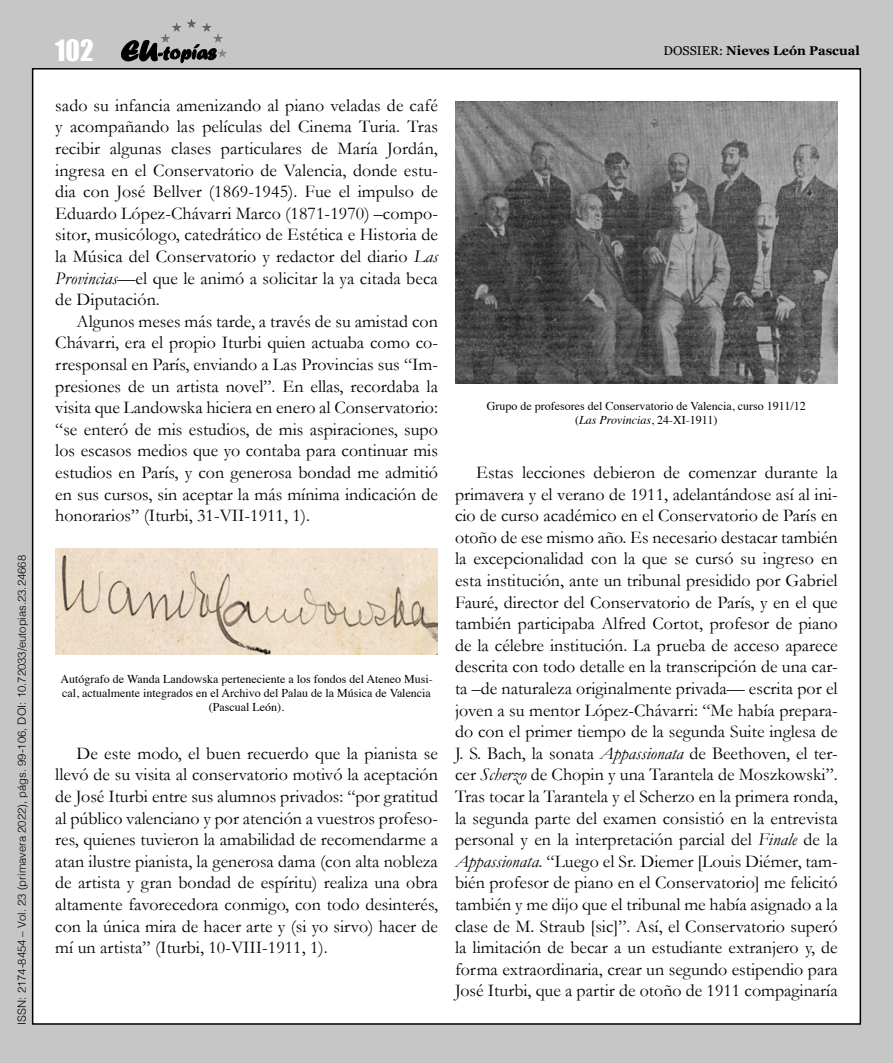
<style>
.page{position:relative;width:893px;height:1063px;background:#c6c6c6}
.page>*{position:absolute;margin:0;border:0;box-sizing:border-box;transform-origin:0 0}
.t1{font:27px "Impact";color:#fff}
.Articulo_parrafo{font:18px/21.6px "Garamond";color:#000;text-align:justify}
.t2{font:700 12.75px "Georgia";color:#000}
.Articulo_pie_foto{font:12px/14.4px "Times";color:#000;text-align:center}
.t3{font:300 11.25px "Helvetica";color:#000}
.s1{font-weight:400}
.s2{font-style:italic}
</style>
<div class="page">
<div style="left:33px;top:69px;width:827px;height:955px;background:#fff"></div>
<svg style="left:121px;top:40px;width:95px;height:23px"></svg>
<hr style="left:161px;top:19px;width:66px;height:1px;background:#585857">
<hr style="left:161px;top:20px;width:66px;height:1px;background:#595958">
<hr style="left:161px;top:21px;width:66px;height:1px;background:#5a5a59">
<hr style="left:161px;top:22px;width:66px;height:1px;background:#5c5c5b">
<hr style="left:161px;top:23px;width:66px;height:1px;background:#5d5d5c">
<hr style="left:161px;top:24px;width:66px;height:1px;background:#5f5f5e">
<hr style="left:161px;top:25px;width:66px;height:1px;background:#60605f">
<hr style="left:161px;top:26px;width:66px;height:1px;background:#626261">
<hr style="left:161px;top:27px;width:66px;height:1px;background:#636362">
<hr style="left:161px;top:28px;width:66px;height:1px;background:#656464">
<hr style="left:161px;top:29px;width:66px;height:1px;background:#666565">
<hr style="left:161px;top:30px;width:66px;height:1px;background:#676766">
<hr style="left:161px;top:31px;width:66px;height:1px;background:#696868">
<hr style="left:161px;top:32px;width:66px;height:1px;background:#6a6969">
<hr style="left:161px;top:33px;width:66px;height:1px;background:#6c6b6b">
<hr style="left:161px;top:34px;width:66px;height:1px;background:#6c6c6c">
<hr style="left:161px;top:35px;width:66px;height:1px;background:#6e6e6d">
<hr style="left:161px;top:36px;width:66px;height:1px;background:#6f6f6e">
<hr style="left:161px;top:37px;width:66px;height:1px;background:#717170">
<hr style="left:161px;top:38px;width:66px;height:1px;background:#727271">
<hr style="left:161px;top:39px;width:66px;height:1px;background:#747473">
<hr style="left:161px;top:40px;width:66px;height:1px;background:#757574">
<hr style="left:161px;top:41px;width:66px;height:1px;background:#767675">
<hr style="left:161px;top:42px;width:66px;height:1px;background:#787877">
<hr style="left:161px;top:43px;width:66px;height:1px;background:#797978">
<hr style="left:161px;top:44px;width:66px;height:1px;background:#7b7b7a">
<hr style="left:161px;top:45px;width:66px;height:1px;background:#7c7c7b">
<hr style="left:161px;top:46px;width:66px;height:1px;background:#7e7d7d">
<hr style="left:161px;top:47px;width:66px;height:1px;background:#7f7e7e">
<hr style="left:161px;top:48px;width:66px;height:1px;background:#818080">
<hr style="left:161px;top:49px;width:66px;height:1px;background:#828181">
<hr style="left:161px;top:50px;width:66px;height:1px;background:#828282">
<hr style="left:161px;top:51px;width:66px;height:1px;background:#848483">
<hr style="left:161px;top:52px;width:66px;height:1px;background:#858584">
<hr style="left:161px;top:53px;width:66px;height:1px;background:#878786">
<hr style="left:161px;top:54px;width:66px;height:1px;background:#888887">
<hr style="left:161px;top:55px;width:66px;height:1px;background:#898989">
<hr style="left:161px;top:56px;width:66px;height:1px;background:#8a8a8a">
<hr style="left:161px;top:57px;width:66px;height:1px;background:#8c8c8b">
<img style="left:55px;top:548px;width:383px;height:106px">
<img style="left:455px;top:101px;width:383px;height:283px">
<p class="t3" style="left:12px;top:1025px;width:471px;rotate:-90deg">ISSN: 2174-8454 – Vol. 23 (primavera 2022), págs. 99-106, DOI: 10.72033/eutopias.23.24668</p>
<h1 class="t1" style="left:55px;top:29px;width:40px">102</h1>
<p class="t2" style="left:664px;top:41px;width:198px"><span class="s1">DOSSIER:</span> Nieves León Pascual</p>
<p class="Articulo_parrafo" style="left:55px;top:94px;width:384px">sado su infancia amenizando al piano veladas de café y acompañando las películas del Cinema Turia. Tras recibir algunas clases particulares de María Jordán, ingresa en el Conservatorio de Valencia, donde estu&shy;dia con José Bellver (1869-1945). Fue el impulso de Eduardo López-Chávarri Marco (1871-1970) –compo&shy;sitor, musicólogo, catedrático de Estética e Historia de la Música del Conservatorio y redactor del diario <span class="s2">Las Provincias</span>—el que le animó a solicitar la ya citada beca de Diputación.</p>
<p class="Articulo_parrafo" style="left:55px;top:310px;width:384px;text-indent:21px">Algunos meses más tarde, a través de su amistad con Chávarri, era el propio Iturbi quien actuaba como co&shy;rresponsal en París, enviando a Las Provincias sus “Im&shy;presiones de un artista novel”. En ellas, recordaba la visita que Landowska hiciera en enero al Conservatorio: “se enteró de mis estudios, de mis aspiraciones, supo los escasos medios que yo contaba para continuar mis estudios en París, y con generosa bondad me admitió en sus cursos, sin aceptar la más mínima indicación de honorarios” (Iturbi, 31-VII-1911, 1).</p>
<p class="Articulo_pie_foto" style="left:61px;top:670px;width:374px">Autógrafo de Wanda Landowska perteneciente a los fondos del Ateneo Musi&shy;cal, actualmente integrados en el Archivo del Palau de la Música de Valencia (Pascual León).</p>
<p class="Articulo_parrafo" style="left:55px;top:742px;width:384px;text-indent:21px">De este modo, el buen recuerdo que la pianista se llevó de su visita al conservatorio motivó la aceptación de José Iturbi entre sus alumnos privados: “por gratitud al público valenciano y por atención a vuestros profeso&shy;res, quienes tuvieron la amabilidad de recomendarme a atan ilustre pianista, la generosa dama (con alta nobleza de artista y gran bondad de espíritu) realiza una obra altamente favorecedora conmigo, con todo desinterés, con la única mira de hacer arte y (si yo sirvo) hacer de mí un artista” (Iturbi, 10-VIII-1911, 1).</p>
<p class="Articulo_pie_foto" style="left:487px;top:398px;width:320px">Grupo de profesores del Conservatorio de Valencia, curso 1911/12 (<span class="s2">Las Provincias</span>, 24-XI-1911)</p>
<p class="Articulo_parrafo" style="left:455px;top:461px;width:384px;text-indent:21px">Estas lecciones debieron de comenzar durante la primavera y el verano de 1911, adelantándose así al ini&shy;cio de curso académico en el Conservatorio de París en otoño de ese mismo año. Es necesario destacar también la excepcionalidad con la que se cursó su ingreso en esta institución, ante un tribunal presidido por Gabriel Fauré, director del Conservatorio de París, y en el que también participaba Alfred Cortot, profesor de piano de la célebre institución. La prueba de acceso aparece descrita con todo detalle en la transcripción de una car&shy;ta –de naturaleza originalmente privada— escrita por el joven a su mentor López-Chávarri: “Me había prepara&shy;do con el primer tiempo de la segunda Suite inglesa de J. S. Bach, la sonata <span class="s2">Appassionata</span> de Beethoven, el ter&shy;cer <span class="s2">Scherzo</span> de Chopin y una Tarantela de Moszkowski”.<br>Tras tocar la Tarantela y el Scherzo en la primera ronda, la segunda parte del examen consistió en la entrevista personal y en la interpretación parcial del <span class="s2">Finale</span> de la <span class="s2">Appassionata</span>. “Luego el Sr. Diemer [Louis Diémer, tam&shy;bién profesor de piano en el Conservatorio] me felicitó también y me dijo que el tribunal me había asignado a la clase de M. Straub [sic]”. Así, el Conservatorio superó la limitación de becar a un estudiante extranjero y, de forma extraordinaria, crear un segundo estipendio para José Iturbi, que a partir de otoño de 1911 compaginaría</p>
</div>
